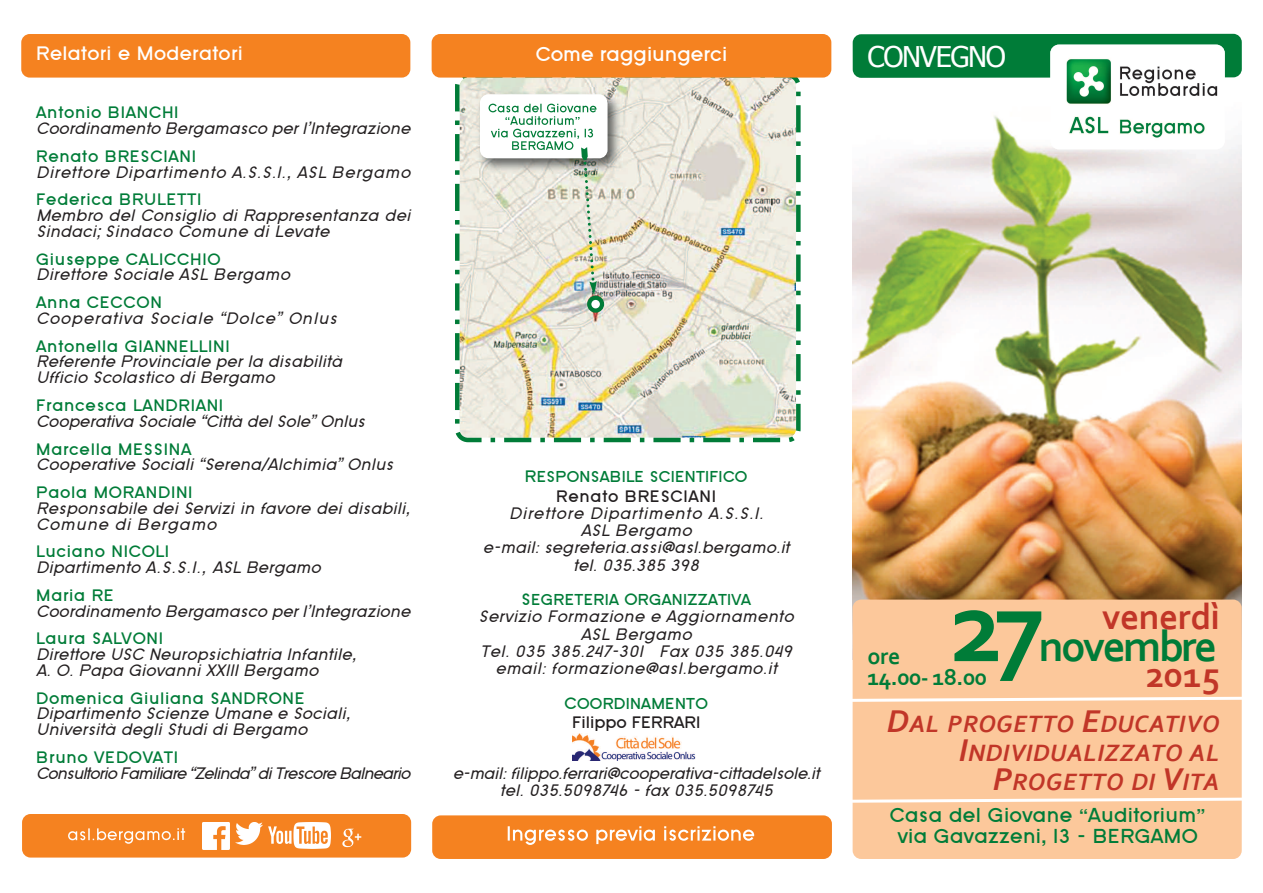
<style>
.page{position:relative;width:1263px;height:893px;background:#fff}
.page>*{position:absolute;margin:0;border:0;box-sizing:border-box;transform-origin:0 0}
.t1{font:700 105px "Corbel";color:#007c38}
.t2{font:700 45px "Corbel";letter-spacing:-.06em;color:#007c38}
.t3{font:700 37.5px/58.2px "Corbel";letter-spacing:-.015em;color:#c13628;text-align:right}
.t4{font:28.5px "Tahoma";letter-spacing:-.045em;color:#fff}
.t5{font:italic 700 24.75px/29.2px "Corbel";letter-spacing:.02em;color:#c13628;text-align:right}
.t6{font:700 24px/21px "Corbel";letter-spacing:-.025em;color:#007c38}
.t7{font:700 21px/21px "SF Old Republic";letter-spacing:.015em;color:#007c38;text-align:center}
.t8{font:700 21px "SF Old Republic";color:#fff}
.t9{font:700 20.25px "SF Old Republic";letter-spacing:.015em;color:#fff}
.t10{font:italic 17.25px/15.8px "SF Old Republic";color:#231f20}
.t11{font:italic 17.25px/17.2px "SF Old Republic";letter-spacing:-.025em;color:#231f20;text-align:center}
.t12{font:italic 17.25px/15.8px "SF Old Republic";letter-spacing:-.06em;color:#231f20}
.t13{font:700 17.25px "SF Old Republic SC";letter-spacing:.015em;color:#007c38}
.t14{font:italic 17.25px/15.8px "SF Old Republic";letter-spacing:.035em;color:#231f20}
.t15{font:700 17.25px "SF Old Republic";letter-spacing:.04em;color:#007c38}
.t16{font:italic 17.25px/15.8px "SF Old Republic";letter-spacing:.04em;color:#231f20}
.t17{font:700 17.25px "SF Old Republic";letter-spacing:.04em;color:#231f20}
.t18{font:700 17.25px "SF Old Republic";color:#231f20}
.s1{font-weight:700;font-style:normal;color:#007c38}
.s2{font-family:"Helvetica"}
.s3{font-size:33px}
.s4{font-family:"Helvetica";font-size:18px}
</style>
<div class="page">
<img style="left:573px;top:733px;width:123px;height:27px">
<img style="left:853px;top:115px;width:389px;height:491px">
<img style="left:455px;top:78px;width:346px;height:365px">
<svg style="left:455px;top:427px;width:31px;height:16px"></svg>
<div style="left:432px;top:815px;width:400px;height:44px;background:#f58220;border-radius:9px"></div>
<div style="left:22px;top:814px;width:389px;height:43px;background:#f58220;border-radius:9px"></div>
<div style="left:21px;top:34px;width:389px;height:44px;background:#f58220;border-radius:9px"></div>
<svg style="left:508px;top:826px;width:246px;height:19px"></svg>
<div style="left:432px;top:34px;width:399px;height:44px;background:#f58220;border-radius:9px"></div>
<img style="left:269px;top:822px;width:61px;height:26px">
<img style="left:342px;top:828px;width:20px;height:20px">
<img style="left:203px;top:822px;width:27px;height:27px">
<img style="left:236px;top:822px;width:27px;height:22px">
<svg style="left:68px;top:828px;width:117px;height:16px"></svg>
<div style="left:587px;top:296px;width:17px;height:17px;background:#007c38;border-radius:50%"></div>
<div style="left:591px;top:300px;width:9px;height:8px;background:#fff;border-radius:50%"></div>
<img style="left:473px;top:88px;width:154px;height:90px">
<div style="left:480px;top:94px;width:127px;height:64px;background:#fff;border-radius:9px"></div>
<div style="left:853px;top:600px;width:389px;height:259px;background:#fcc89b;border-radius:9px"></div>
<div style="left:853px;top:34px;width:389px;height:44px;background:#007c38"></div>
<img style="left:1050px;top:45px;width:175px;height:104px;border-radius:9px">
<svg style="left:852px;top:695px;width:390px;height:8px"></svg>
<svg style="left:852px;top:796px;width:390px;height:8px"></svg>
<img style="left:488px;top:104px;width:109px;height:191px">
<p class="t9" style="left:36px;top:47px;width:208px">Relatori e Moderatori</p>
<p class="t8" style="left:536px;top:46px;width:193px">Come raggiungerci</p>
<p class="t10" style="left:36px;top:107px;width:376px"><span class="s1">Antonio BiAnChi<br></span>Coordinamento Bergamasco per l<span class="s2">’</span>Integrazione</p>
<p class="t14" style="left:36px;top:150px;width:376px"><span class="s1">Renato BREsCiAni<br></span>direttore dipartimento a.s.s.I.<span class="s2">,</span> asl Bergamo</p>
<p class="t15" style="left:36px;top:194px;width:167px">Federica BRulEtti</p>
<p class="t10" style="left:36px;top:209px;width:376px">Membro del Consiglio di Rappresentanza dei sindaci<span class="s2">;</span> sindaco Comune di levate</p>
<p class="t15" style="left:36px;top:253px;width:186px">Giuseppe CAliCChiO</p>
<p class="t10" style="left:36px;top:269px;width:255px">direttore sociale asl Bergamo</p>
<p class="t16" style="left:36px;top:296px;width:302px"><span class="s1">Anna CECCOn<br></span>Cooperativa sociale <span class="s2">“</span>dolce<span class="s2">”</span> Onlus</p>
<p class="t15" style="left:36px;top:340px;width:195px">Antonella GiAnnEllini</p>
<p class="t10" style="left:36px;top:356px;width:307px">Referente Provinciale per la disabilità<br>Ufficio scolastico di Bergamo</p>
<p class="t10" style="left:36px;top:399px;width:330px"><span class="s1">Francesca lAndRiAni<br></span>Cooperativa sociale <span class="s2">“</span>Città del sole<span class="s2">”</span> Onlus</p>
<p class="t10" style="left:36px;top:443px;width:359px"><span class="s1">Marcella MEssinA<br></span>Cooperative sociali <span class="s2">“</span>serena/alchimia<span class="s2">”</span> Onlus</p>
<p class="t10" style="left:36px;top:486px;width:376px"><span class="s1">Paola MORAndini<br></span>Responsabile dei servizi in favore dei disabili<span class="s2">,<br></span>Comune di Bergamo</p>
<p class="t10" style="left:36px;top:545px;width:286px"><span class="s1">luciano niCOli<br></span>dipartimento a.s.s.I.<span class="s2">,</span> asl Bergamo</p>
<p class="t10" style="left:36px;top:589px;width:376px"><span class="s1">Maria RE<br></span>Coordinamento Bergamasco per l<span class="s2">’</span>Integrazione</p>
<p class="t10" style="left:36px;top:632px;width:322px"><span class="s1">laura sAlvOni<br></span>direttore UsC Neuropsichiatria Infantile<span class="s2">, </span>a. O. Papa Giovanni XXIII Bergamo</p>
<p class="t10" style="left:36px;top:692px;width:316px"><span class="s1">domenica Giuliana sAndROnE </span>dipartimento scienze Umane e sociali<span class="s2">,<br></span>Università degli studi di Bergamo</p>
<p class="t12" style="left:36px;top:751px;width:376px"><span class="s1">Bruno vEdOvAti<br></span>Consultorio Familiare <span class="s2">“</span>Zelinda<span class="s2">”</span> di Trescore Balneario</p>
<p class="t13" style="left:525px;top:466px;width:224px">RESPONSABILE SCIENTIFICO</p>
<p class="t17" style="left:556px;top:490px;width:161px">Renato BREsCiAni</p>
<p class="t10" style="left:483px;top:506px;width:308px;line-height:17.2px;text-align:center">direttore dipartimento a.s.s.I.<br>asl Bergamo<br>e-mail: segreteria.assi@asl.bergamo.it tel. 035.385 398</p>
<p class="t13" style="left:522px;top:589px;width:231px">SEGRETERIA ORGANIZZATIVA</p>
<p class="t10" style="left:478px;top:610px;width:317px;line-height:17.2px;text-align:center">servizio Formazione e aggiornamento asl Bergamo<br>Tel. 035 385.247-301 Fax 035 385.049 email: formazione@asl.bergamo.it</p>
<p class="t13" style="left:564px;top:693px;width:145px">COORDINAMENTO</p>
<p class="t18" style="left:572px;top:716px;width:130px">Filippo FERRARi</p>
<p class="t11" style="left:453px;top:767px;width:368px">e-mail: filippo.ferrari@cooperativa-cittadelsole.it tel. 035.5098746 - fax 035.5098745</p>
<h3 class="t4" style="left:867px;top:39px;width:140px">CONVEGNO</h3>
<h3 class="t3" style="left:1102px;top:590px;width:119px">venerdì<br>2015</h3>
<h1 class="t1" style="left:950px;top:583px;width:97px">27</h1>
<h2 class="t2" style="left:1039px;top:628px;width:180px">novembre</h2>
<h3 class="t6" style="left:868px;top:648px;width:121px">ore<br>14.00- 18.00</h3>
<h3 class="t5" style="left:887px;top:711px;width:334px"><span class="s3">D</span>AL PROGETTO <span class="s3">E</span>DUCATIVO<br><span class="s3">I</span>NDIVIDUALIZZATO AL<br><span class="s3">P</span>ROGETTO DI <span class="s3">V</span>ITA</h3>
<p class="t7" style="left:890px;top:806px;width:317px">Casa del Giovane <span class="s4">“</span>Auditorium<span class="s4">” </span>via Gavazzeni<span class="s4">,</span> 13 - BERGAMO</p>
</div>
